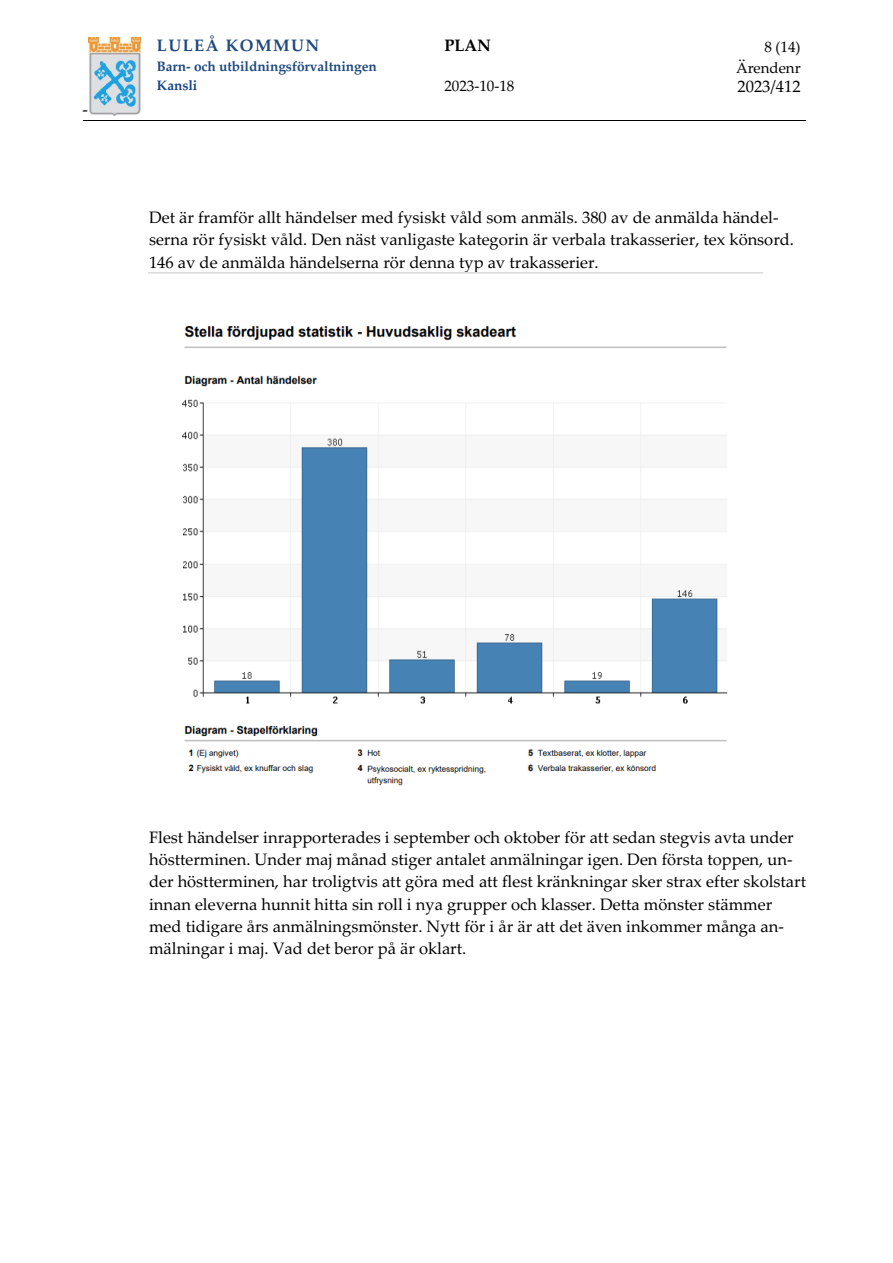
<style>
.page{position:relative;width:893px;height:1263px;background:#fff}
.page>*{position:absolute;margin:0;border:0;box-sizing:border-box;transform-origin:0 0}
.t1{font:16.5px/22.2px "Palatino Linotype";color:#000}
.t2{font:700 16.5px "Palatino Linotype";letter-spacing:.085em;color:#1f497d}
.t3{font:700 16.5px "Palatino Linotype";color:#000}
.t4{font:15.15px "Palatino Linotype";letter-spacing:-.005em;color:#000}
.t5{font:700 13.65px "Palatino Linotype";letter-spacing:-.005em;color:#1f497d}
.t6{font:700 13.65px "Palatino Linotype";letter-spacing:-.005em;color:#184488}
</style>
<div class="page">
<hr style="left:83px;top:120px;width:74px;height:1px;background:#000">
<hr style="left:158px;top:120px;width:286px;height:1px;background:#000">
<hr style="left:445px;top:120px;width:222px;height:1px;background:#000">
<hr style="left:668px;top:120px;width:138px;height:1px;background:#000">
<img style="left:88px;top:37px;width:52px;height:78px">
<img style="left:149px;top:273px;width:614px;height:513px">
<p class="t1" style="left:83px;top:98px;width:7px">-</p>
<p class="t2" style="left:157px;top:34px;width:164px">LULEÅ KOMMUN</p>
<p class="t3" style="left:444px;top:34px;width:48px">PLAN</p>
<p class="t4" style="left:764px;top:36px;width:38px">8 (14)</p>
<p class="t5" style="left:157px;top:57px;width:221px">Barn- och utbildningsförvaltningen</p>
<p class="t4" style="left:736px;top:57px;width:66px">Ärendenr</p>
<p class="t6" style="left:157px;top:76px;width:42px">Kansli</p>
<p class="t4" style="left:444px;top:75px;width:72px">2023-10-18</p>
<p class="t1" style="left:737px;top:75px;width:65px">2023/412</p>
<p class="t1" style="left:149px;top:205px;width:646px">Det är framför allt händelser med fysiskt våld som anmäls. 380 av de anmälda händel&shy;serna rör fysiskt våld. Den näst vanligaste kategorin är verbala trakasserier, tex könsord.<br>146 av de anmälda händelserna rör denna typ av trakasserier.</p>
<p class="t1" style="left:149px;top:826px;width:658px">Flest händelser inrapporterades i september och oktober för att sedan stegvis avta under höstterminen. Under maj månad stiger antalet anmälningar igen. Den första toppen, un&shy;der höstterminen, har troligtvis att göra med att flest kränkningar sker strax efter skolstart innan eleverna hunnit hitta sin roll i nya grupper och klasser. Detta mönster stämmer med tidigare års anmälningsmönster. Nytt för i år är att det även inkommer många an&shy;mälningar i maj. Vad det beror på är oklart.</p>
</div>
